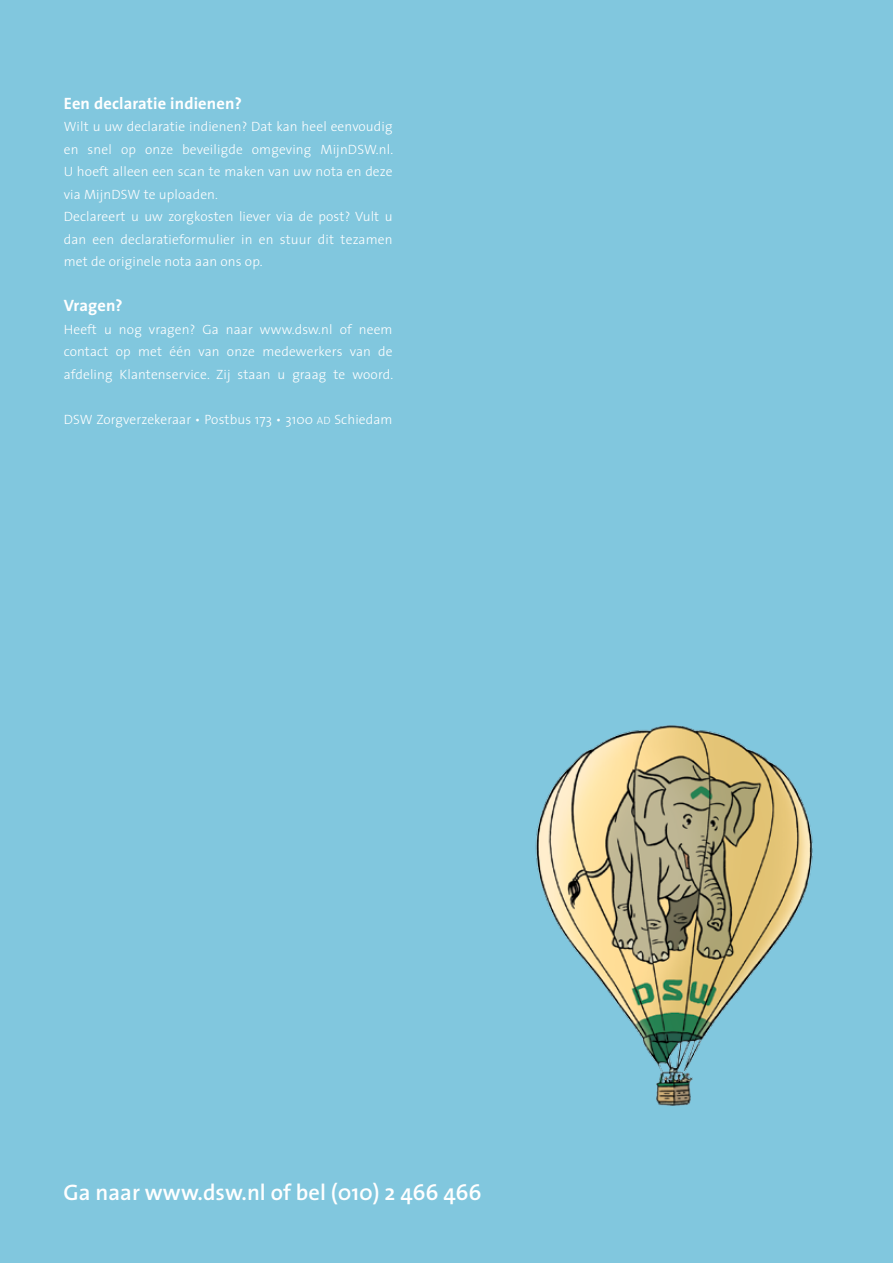
<style>
.page{position:relative;width:893px;height:1263px;background:#81c7de}
.page>*{position:absolute;margin:0;border:0;box-sizing:border-box;transform-origin:0 0}
.t1{font:600 22.5px "The Sans";color:#fff}
.t2{font:700 16.5px "The Sans";letter-spacing:.01em;color:#fff}
.t3{font:300 13.5px/22.5px "The Sans";letter-spacing:.01em;color:#fff}
.s1{font-size:10.5px}
</style>
<div class="page">
<img style="left:535px;top:725px;width:278px;height:381px">
<p class="t2" style="left:64px;top:93px;width:180px">Een declaratie indienen?</p>
<p class="t3" style="left:64px;top:116px;width:331px">Wilt u uw declaratie indienen? Dat kan heel eenvoudig en snel op onze beveiligde omgeving MijnDSW.nl.<br>U hoeft alleen een scan te maken van uw nota en deze via MijnDSW te uploaden.<br>Declareert u uw zorgkosten liever via de post? Vult u dan een declaratieformulier in en stuur dit tezamen met de originele nota aan ons op.</p>
<p class="t2" style="left:64px;top:295px;width:60px">Vragen?</p>
<p class="t3" style="left:64px;top:318px;width:331px;text-align:justify">Heeft u nog vragen? Ga naar www.dsw.nl of neem contact op met één van onze medewerkers van de afdeling Klantenservice. Zij staan u graag te woord.</p>
<p class="t3" style="left:64px;top:408px;width:330px">DSW Zorgverzekeraar • Postbus 173 • 3100 <span class="s1">AD</span> Schiedam</p>
<h1 class="t1" style="left:64px;top:1178px;width:420px">Ga naar www.dsw.nl of bel (010) 2 466 466</h1>
</div>
